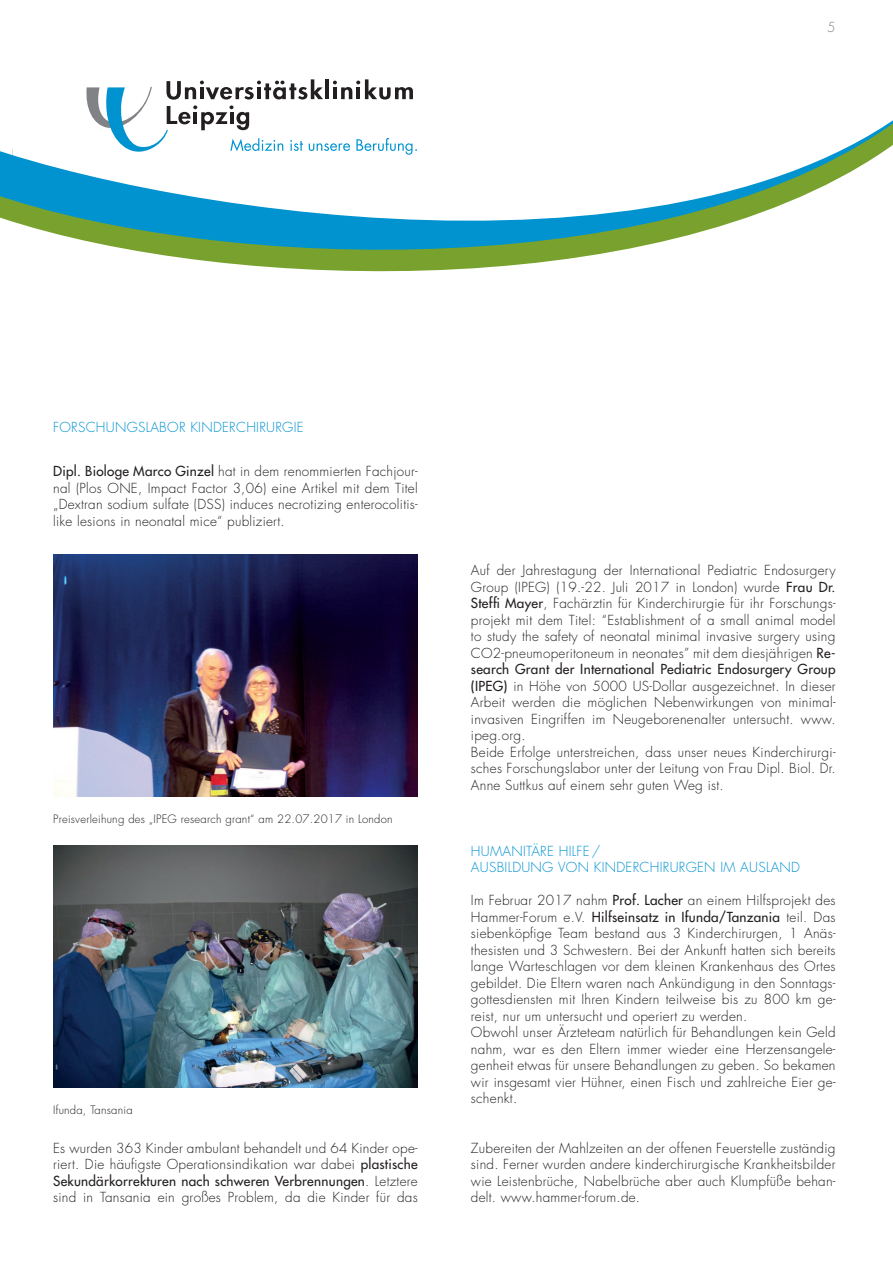
<style>
.page{position:relative;width:893px;height:1263px;background:#fff}
.page>*{position:absolute;margin:0;border:0;box-sizing:border-box;transform-origin:0 0}
.t1{font:300 13.5px/16.5px "Futura Std";letter-spacing:.02em;color:#231f20;text-align:justify}
.t2{font:300 13.5px/16.5px "Futura Std";letter-spacing:.02em;color:#0093d0}
.t3{font:300 13.5px "Futura Std";color:#808285}
.t4{font:300 11.25px "Futura Std";letter-spacing:.02em;color:#231f20}
.s1{font-weight:500}
</style>
<div class="page">
<svg style="left:86px;top:79px;width:327px;height:35px"></svg>
<svg style="left:91px;top:114px;width:802px;height:21px"></svg>
<svg style="left:0;top:135px;width:893px;height:137px"></svg>
<img style="left:53px;top:554px;width:365px;height:242px">
<img style="left:53px;top:845px;width:365px;height:242px">
<p class="t3" style="left:827px;top:19px;width:10px">5</p>
<p class="t2" style="left:53px;top:419px;width:252px">FORSCHUNGSLABOR KINDERCHIRURGIE</p>
<p class="t1" style="left:53px;top:463px;width:366px"><span class="s1">Dipl. Biologe Marco Ginzel</span> hat in dem renommierten Fachjour&shy;nal (Plos ONE, Impact Factor 3,06) eine Artikel mit dem Titel „Dextran sodium sulfate (DSS) induces necrotizing enterocolitis&shy;like lesions in neonatal mice“ publiziert.</p>
<p class="t4" style="left:53px;top:812px;width:341px">Preisverleihung des „IPEG research grant“ am 22.07.2017 in London</p>
<p class="t4" style="left:53px;top:1103px;width:81px">Ifunda, Tansania</p>
<p class="t1" style="left:53px;top:1140px;width:366px">Es wurden 363 Kinder ambulant behandelt und 64 Kinder ope&shy;riert. Die häufigste Operationsindikation war dabei <span class="s1">plastische Sekundärkorrekturen nach schweren Verbrennungen</span>. Letztere sind in Tansania ein großes Problem, da die Kinder für das</p>
<p class="t1" style="left:471px;top:562px;width:366px;text-align:left">Auf der Jahrestagung der International Pediatric Endosurgery Group (IPEG) (19.-22. Juli 2017 in London) wurde <span class="s1">Frau Dr.<br>Steffi Mayer</span>, Fachärztin für Kinderchirurgie für ihr Forschungs&shy;projekt mit dem Titel: “Establishment of a small animal model to study the safety of neonatal minimal invasive surgery using CO2-pneumoperitoneum in neonates” mit dem diesjährigen <span class="s1">Re&shy;search Grant der International Pediatric Endosurgery Group (IPEG)</span> in Höhe von 5000 US-Dollar ausgezeichnet. In dieser Arbeit werden die möglichen Nebenwirkungen von minimal&shy;invasiven Eingriffen im Neugeborenenalter untersucht. www. ipeg.org.<br>Beide Erfolge unterstreichen, dass unser neues Kinderchirurgi&shy;sches Forschungslabor unter der Leitung von Frau Dipl. Biol. Dr.<br>Anne Suttkus auf einem sehr guten Weg ist.</p>
<p class="t2" style="left:471px;top:843px;width:331px">HUMANITÄRE HILFE /<br>AUSBILDUNG VON KINDERCHIRURGEN IM AUSLAND</p>
<p class="t1" style="left:471px;top:893px;width:366px;text-align:left">Im Februar 2017 nahm <span class="s1">Prof. Lacher</span> an einem Hilfsprojekt des Hammer-Forum e.V. <span class="s1">Hilfseinsatz in Ifunda/Tanzania</span> teil. Das siebenköpfige Team bestand aus 3 Kinderchirurgen, 1 Anäs&shy;thesisten und 3 Schwestern. Bei der Ankunft hatten sich bereits lange Warteschlagen vor dem kleinen Krankenhaus des Ortes gebildet. Die Eltern waren nach Ankündigung in den Sonntags&shy;gottesdiensten mit Ihren Kindern teilweise bis zu 800 km ge&shy;reist, nur um untersucht und operiert zu werden.<br>Obwohl unser Ärzteteam natürlich für Behandlungen kein Geld nahm, war es den Eltern immer wieder eine Herzensangele&shy;genheit etwas für unsere Behandlungen zu geben. So bekamen wir insgesamt vier Hühner, einen Fisch und zahlreiche Eier ge&shy;schenkt.</p>
<p class="t1" style="left:471px;top:1140px;width:366px">Zubereiten der Mahlzeiten an der offenen Feuerstelle zuständig sind. Ferner wurden andere kinderchirurgische Krankheitsbilder wie Leistenbrüche, Nabelbrüche aber auch Klumpfüße behan&shy;delt. www.hammer-forum.de.</p>
</div>
